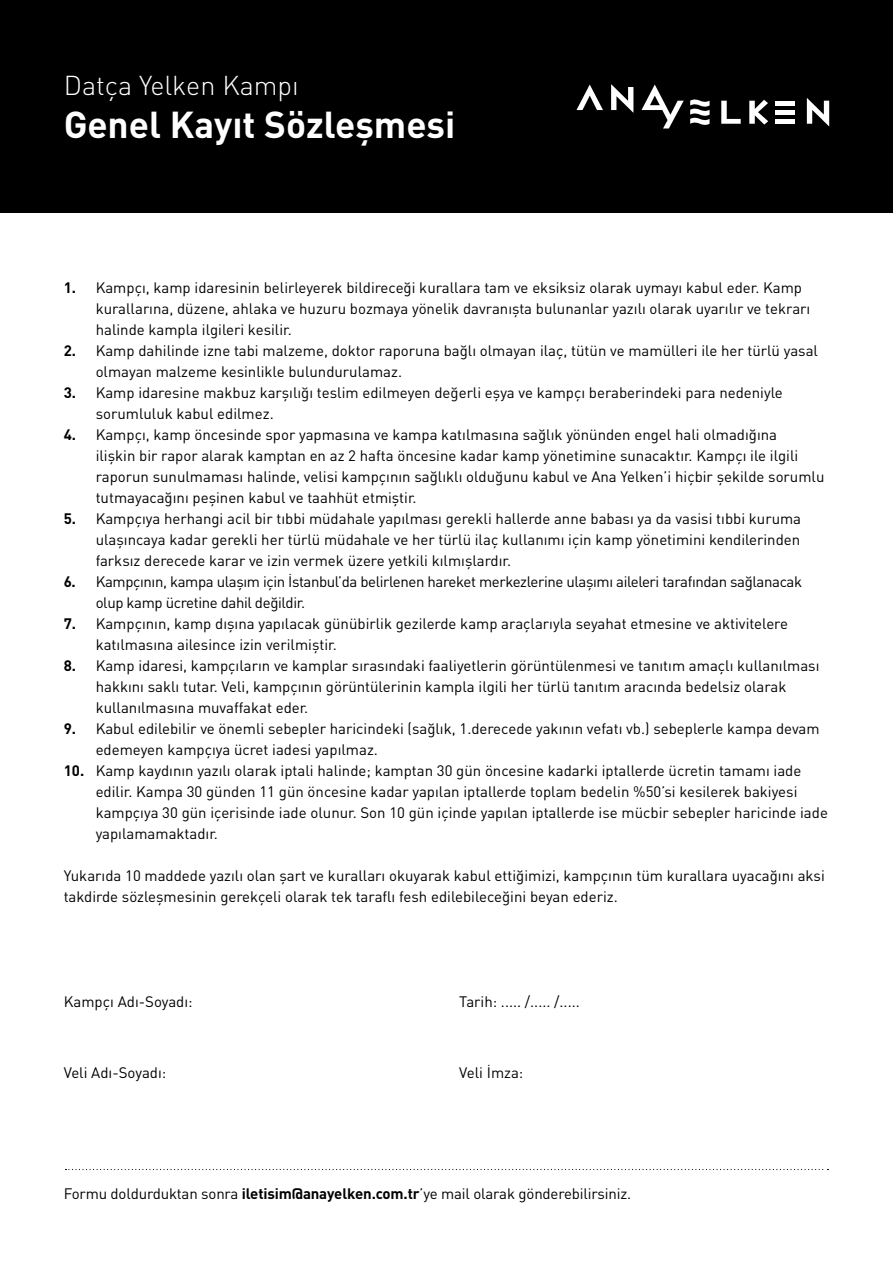
<style>
.page{position:relative;width:893px;height:1263px;background:#fff}
.page>*{position:absolute;margin:0;border:0;box-sizing:border-box;transform-origin:0 0}
.t1{font:700 37.05px "DIN Pro";color:#fff}
.t2{font:300 27px "DIN Pro";color:#fff}
.t3{font:15px/21px "DIN Pro";color:#000}
.t4{font:15px/21px "DIN Pro";letter-spacing:-.025em;color:#000}
.s1{font-weight:700}
</style>
<div class="page">
<svg style="left:65px;top:1169px;width:763px;height:1px"></svg>
<div style="left:0;top:0;width:893px;height:213px;background:#000"></div>
<svg style="left:576px;top:85px;width:27px;height:25px"></svg>
<svg style="left:611px;top:84px;width:22px;height:29px"></svg>
<svg style="left:807px;top:98px;width:22px;height:29px"></svg>
<hr style="left:776px;top:101px;width:19px;height:4px;background:#fff">
<div style="left:776px;top:110px;width:19px;height:5px;background:#fff"></div>
<div style="left:776px;top:119px;width:19px;height:5px;background:#fff"></div>
<svg style="left:721px;top:101px;width:20px;height:23px"></svg>
<svg style="left:749px;top:100px;width:19px;height:25px"></svg>
<svg style="left:641px;top:85px;width:43px;height:43px"></svg>
<svg style="left:690px;top:99px;width:20px;height:26px"></svg>
<h2 class="t2" style="left:64px;top:67px;width:237px">Datça Yelken Kampı</h2>
<h1 class="t1" style="left:64px;top:99px;width:393px">Genel Kayıt Sözleşmesi</h1>
<p class="t3" style="left:96px;top:276px;width:716px;text-indent:-32px"><span class="s1">1.</span> Kampçı, kamp idaresinin belirleyerek bildireceği kurallara tam ve eksiksiz olarak uymayı kabul eder. Kamp kurallarına, düzene, ahlaka ve huzuru bozmaya yönelik davranışta bulunanlar yazılı olarak uyarılır ve tekrarı halinde kampla ilgileri kesilir.</p>
<p class="t3" style="left:96px;top:339px;width:724px;text-indent:-32px"><span class="s1">2.</span> Kamp dahilinde izne tabi malzeme, doktor raporuna bağlı olmayan ilaç, tütün ve mamülleri ile her türlü yasal olmayan malzeme kesinlikle bulundurulamaz.</p>
<p class="t3" style="left:96px;top:381px;width:689px;text-indent:-32px"><span class="s1">3.</span> Kamp idaresine makbuz karşılığı teslim edilmeyen değerli eşya ve kampçı beraberindeki para nedeniyle sorumluluk kabul edilmez.</p>
<p class="t3" style="left:96px;top:423px;width:730px;text-indent:-32px"><span class="s1">4.</span> Kampçı, kamp öncesinde spor yapmasına ve kampa katılmasına sağlık yönünden engel hali olmadığına<br>ilişkin bir rapor alarak kamptan en az 2 hafta öncesine kadar kamp yönetimine sunacaktır. Kampçı ile ilgili raporun sunulmaması halinde, velisi kampçının sağlıklı olduğunu kabul ve Ana Yelken’i hiçbir şekilde sorumlu tutmayacağını peşinen kabul ve taahhüt etmiştir.</p>
<p class="t3" style="left:96px;top:507px;width:707px;text-align:justify;text-indent:-32px"><span class="s1">5.</span> Kampçıya herhangi acil bir tıbbi müdahale yapılması gerekli hallerde anne babası ya da vasisi tıbbi kuruma ulaşıncaya kadar gerekli her türlü müdahale ve her türlü ilaç kullanımı için kamp yönetimini kendilerinden farksız derecede karar ve izin vermek üzere yetkili kılmışlardır.</p>
<p class="t4" style="left:96px;top:570px;width:708px;text-indent:-32px"><span class="s1">6.</span> Kampçının, kampa ulaşım için İstanbul’da belirlenen hareket merkezlerine ulaşımı aileleri tarafından sağlanacak olup kamp ücretine dahil değildir.</p>
<p class="t3" style="left:96px;top:612px;width:694px;text-indent:-32px"><span class="s1">7.</span> Kampçının, kamp dışına yapılacak günübirlik gezilerde kamp araçlarıyla seyahat etmesine ve aktivitelere katılmasına ailesince izin verilmiştir.</p>
<p class="t3" style="left:96px;top:654px;width:725px;text-indent:-32px"><span class="s1">8.</span> Kamp idaresi, kampçıların ve kamplar sırasındaki faaliyetlerin görüntülenmesi ve tanıtım amaçlı kullanılması hakkını saklı tutar. Veli, kampçının görüntülerinin kampla ilgili her türlü tanıtım aracında bedelsiz olarak kullanılmasına muvaffakat eder.</p>
<p class="t3" style="left:96px;top:717px;width:725px;text-indent:-32px"><span class="s1">9.</span> Kabul edilebilir ve önemli sebepler haricindeki (sağlık, 1.derecede yakının vefatı vb.) sebeplerle kampa devam edemeyen kampçıya ücret iadesi yapılmaz.</p>
<p class="t3" style="left:96px;top:759px;width:734px;text-indent:-32px"><span class="s1">10.</span> Kamp kaydının yazılı olarak iptali halinde; kamptan 30 gün öncesine kadarki iptallerde ücretin tamamı iade edilir. Kampa 30 günden 11 gün öncesine kadar yapılan iptallerde toplam bedelin %50’si kesilerek bakiyesi kampçıya 30 gün içerisinde iade olunur. Son 10 gün içinde yapılan iptallerde ise mücbir sebepler haricinde iade yapılamamaktadır.</p>
<p class="t3" style="left:64px;top:864px;width:763px">Yukarıda 10 maddede yazılı olan şart ve kuralları okuyarak kabul ettiğimizi, kampçının tüm kurallara uyacağını aksi takdirde sözleşmesinin gerekçeli olarak tek taraflı fesh edilebileceğini beyan ederiz.</p>
<p class="t3" style="left:64px;top:990px;width:130px">Kampçı Adı-Soyadı:</p>
<p class="t3" style="left:459px;top:990px;width:122px">Tarih: ..... /..... /.....</p>
<p class="t3" style="left:64px;top:1061px;width:104px">Veli Adı-Soyadı:</p>
<p class="t3" style="left:459px;top:1061px;width:66px">Veli İmza:</p>
<p class="t3" style="left:64px;top:1183px;width:569px">Formu doldurduktan sonra <span class="s1">iletisim@anayelken.com.tr</span>’ye mail olarak gönderebilirsiniz.</p>
</div>
